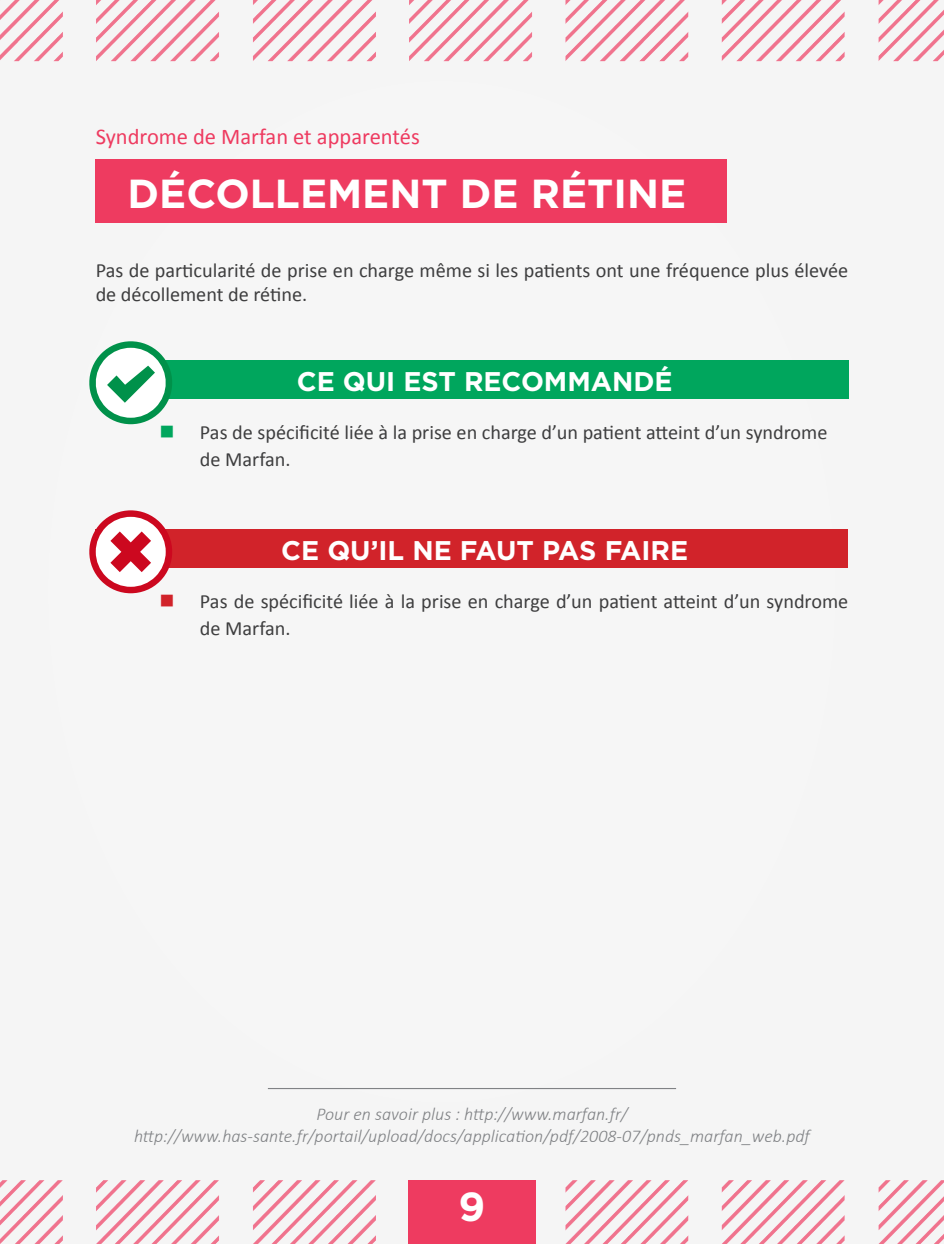
<style>
.page{position:relative;width:944px;height:1244px;background:#fff}
.page>*{position:absolute;margin:0;border:0;box-sizing:border-box;transform-origin:0 0}
.t1{font:700 40.5px "Gotham";color:#fff}
.t2{font:700 27px "Gotham";color:#fff}
.t3{font:22.5px "Calibri";color:#ee3b60}
.t4{font:20.25px/27px "Calibri";color:#3e3e3f}
.t5{font:italic 300 18px "Calibri";color:#808285}
</style>
<div class="page">
<img style="left:0;top:0;width:944px;height:62px">
<img style="left:0;top:1180px;width:944px;height:64px">
<div style="left:96px;top:159px;width:631px;height:64px;background:#ee3b60"></div>
<div style="left:96px;top:529px;width:752px;height:39px;background:#d1232a"></div>
<div style="left:96px;top:360px;width:752px;height:39px;background:#00a65d"></div>
<div style="left:408px;top:1180px;width:128px;height:64px;background:#ee3b60"></div>
<hr style="left:268px;top:1088px;width:408px;height:1px;background:#808285">
<svg style="left:89px;top:510px;width:83px;height:84px"></svg>
<svg style="left:89px;top:341px;width:83px;height:84px"></svg>
<p class="t3" style="left:96px;top:123px;width:326px">Syndrome de Marfan et apparentés</p>
<p class="t1" style="left:128px;top:171px;width:560px">DÉCOLLEMENT DE RÉTINE</p>
<p class="t4" style="left:96px;top:258px;width:754px;line-height:24.3px">Pas de particularité de prise en charge même si les patients ont une fréquence plus élevée de décollement de rétine.</p>
<p class="t2" style="left:297px;top:366px;width:377px">CE QUI EST RECOMMANDÉ</p>
<p class="t4" style="left:200px;top:419px;width:629px">Pas de spécificité liée à la prise en charge d’un patient atteint d’un syndrome de Marfan.</p>
<p class="t2" style="left:281px;top:535px;width:408px">CE QU’IL NE FAUT PAS FAIRE</p>
<p class="t4" style="left:200px;top:588px;width:650px">Pas de spécificité liée à la prise en charge d’un patient atteint d’un syndrome de Marfan.</p>
<p class="t5" style="left:316px;top:1103px;width:313px">Pour en savoir plus : http://www.marfan.fr/</p>
<p class="t5" style="left:134px;top:1125px;width:677px">http://www.has-sante.fr/portail/upload/docs/application/pdf/2008-07/pnds_marfan_web.pdf</p>
<p class="t1" style="left:459px;top:1183px;width:28px">9</p>
</div>
